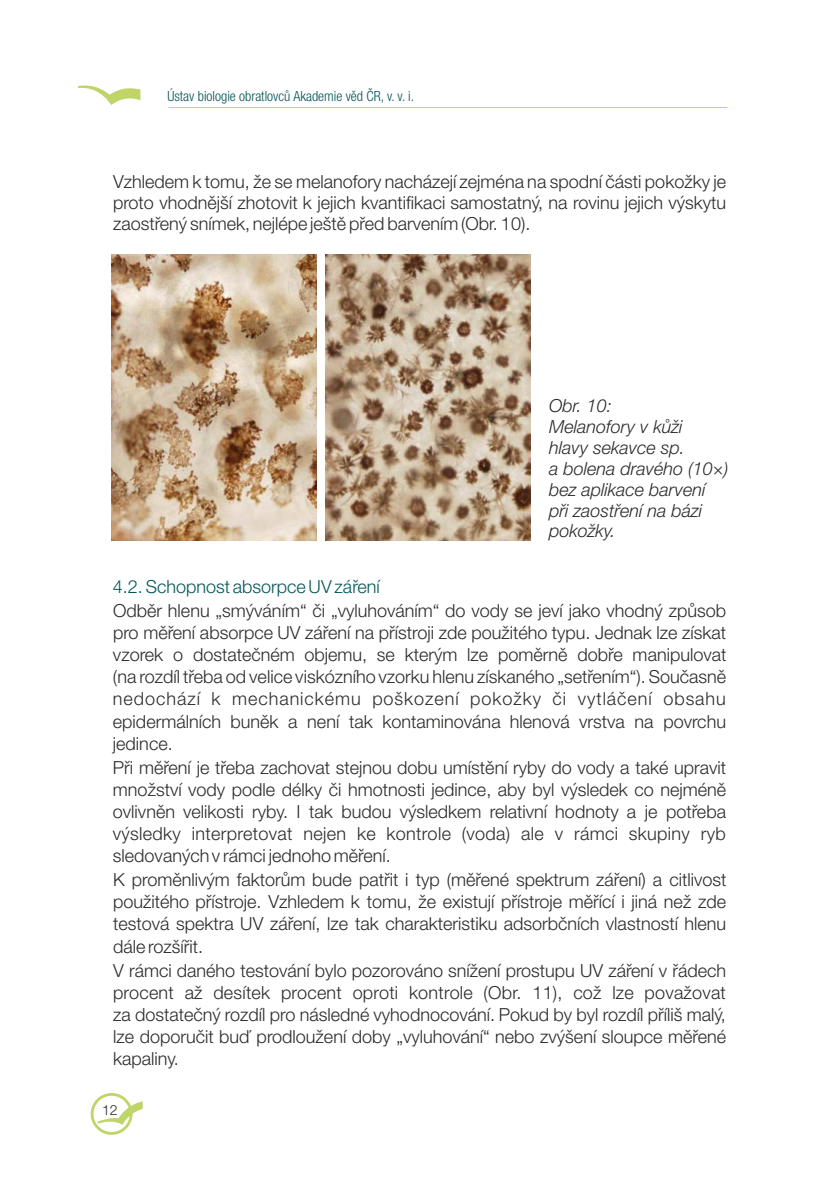
<style>
.page{position:relative;width:840px;height:1191px;background:#fff}
.page>*{position:absolute;margin:0;border:0;box-sizing:border-box;transform-origin:0 0}
.t1{font:300 18px/22.2px "Helvetica Neue LT Pro";color:#2b2a29;text-align:justify}
.t2{font:italic 300 18px/21px "Helvetica Neue LT Pro";color:#2b2a29}
.t3{font:300 18px "Helvetica Neue LT Pro";color:#065659}
.t4{font:300 condensed 14px "Helvetica Neue LT Pro";color:#065659}
.t5{font:300 14px "Helvetica Neue LT Pro";color:#2b2a29}
</style>
<div class="page">
<svg style="left:91px;top:1093px;width:52px;height:41px"></svg>
<img style="left:111px;top:254px;width:205px;height:287px">
<img style="left:325px;top:254px;width:205px;height:287px">
<svg style="left:78px;top:85px;width:62px;height:20px"></svg>
<hr style="left:168px;top:107px;width:559px;height:1px;background:#c0d568">
<p class="t4" style="left:167px;top:91px;width:248px">Ústav biologie obratlovců Akademie věd ČR, v. v. i.</p>
<p class="t1" style="left:113px;top:173px;width:614px;line-height:21.2px">Vzhledem k tomu, že se melanofory nacházejí zejména na spodní části pokožky je proto vhodnější zhotovit k jejich kvantifikaci samostatný, na rovinu jejich výskytu zaostřený snímek, nejlépe ještě před barvením (Obr. 10).</p>
<p class="t3" style="left:113px;top:580px;width:268px">4.2. Schopnost absorpce UV záření</p>
<p class="t2" style="left:548px;top:397px;width:181px">Obr. 10:<br>Melanofory v kůži<br>hlavy sekavce sp.<br>a bolena dravého (10×) bez aplikace barvení při zaostření na bázi pokožky.</p>
<p class="t1" style="left:113px;top:602px;width:614px">Odběr hlenu „smýváním“ či „vyluhováním“ do vody se jeví jako vhodný způsob pro měření absorpce UV záření na přístroji zde použitého typu. Jednak lze získat vzorek o dostatečném objemu, se kterým lze poměrně dobře manipulovat (na rozdíl třeba od velice viskózního vzorku hlenu získaného „setřením“). Současně nedochází k mechanickému poškození pokožky či vytláčení obsahu epidermálních buněk a není tak kontaminována hlenová vrstva na povrchu jedince.</p>
<p class="t1" style="left:113px;top:758px;width:614px">Při měření je třeba zachovat stejnou dobu umístění ryby do vody a také upravit množství vody podle délky či hmotnosti jedince, aby byl výsledek co nejméně ovlivněn velikosti ryby. I tak budou výsledkem relativní hodnoty a je potřeba výsledky interpretovat nejen ke kontrole (voda) ale v rámci skupiny ryb sledovaných v rámci jednoho měření.</p>
<p class="t1" style="left:113px;top:871px;width:614px">K proměnlivým faktorům bude patřit i typ (měřené spektrum záření) a citlivost použitého přístroje. Vzhledem k tomu, že existují přístroje měřící i jiná než zde testová spektra UV záření, lze tak charakteristiku adsorbčních vlastností hlenu dále rozšířit.</p>
<p class="t1" style="left:113px;top:961px;width:614px">V rámci daného testování bylo pozorováno snížení prostupu UV záření v řádech procent až desítek procent oproti kontrole (Obr. 11), což lze považovat za dostatečný rozdíl pro následné vyhodnocování. Pokud by byl rozdíl příliš malý, lze doporučit buď prodloužení doby „vyluhování“ nebo zvýšení sloupce měřené kapaliny.</p>
<p class="t5" style="left:102px;top:1104px;width:17px">12</p>
</div>
